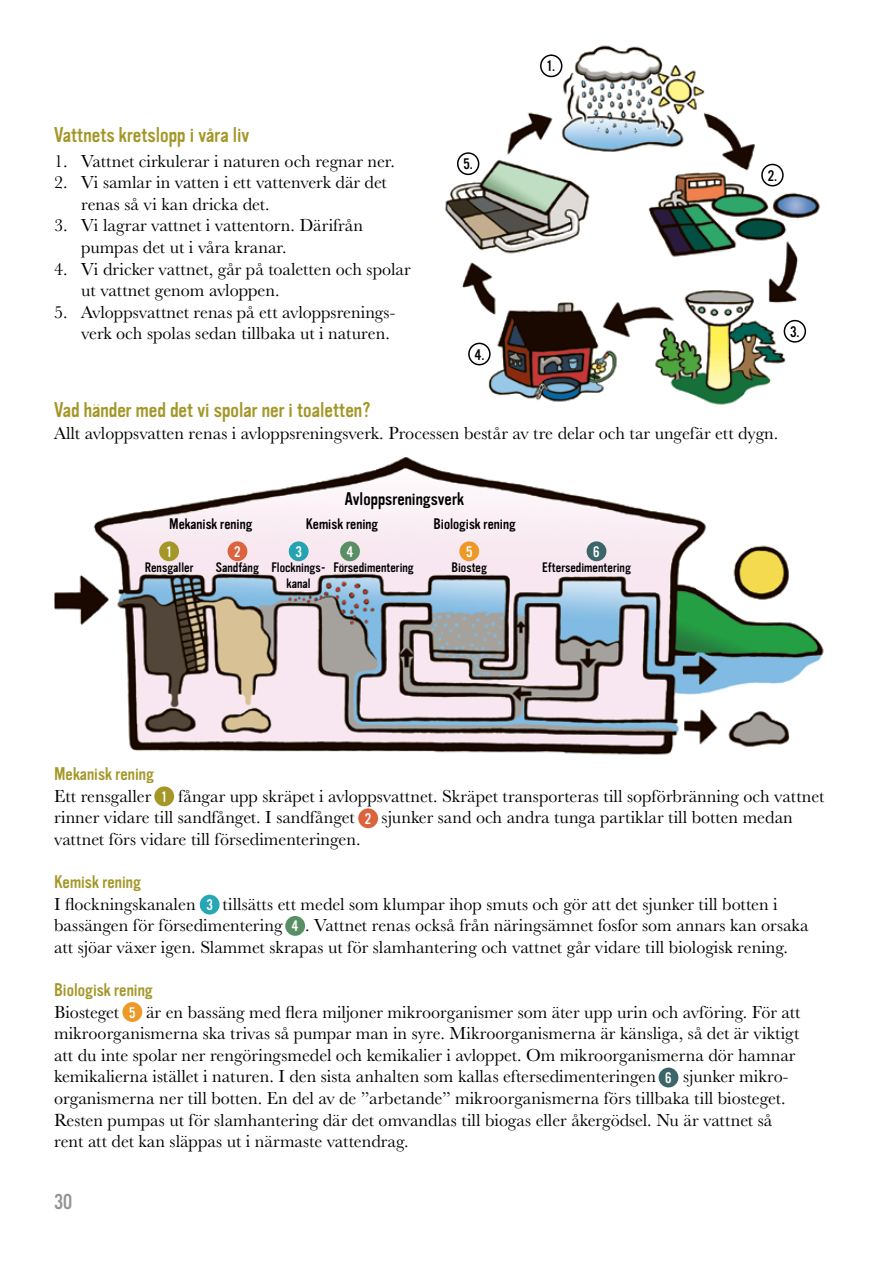
<style>
.page{position:relative;width:893px;height:1263px;background:#fff}
.page>*{position:absolute;margin:0;border:0;box-sizing:border-box;transform-origin:0 0}
.t1{font:21px "Vinyl OT";color:#a49728}
.t2{font:21px "Vinyl OT";color:#959490}
.t3{font:18px/21.6px "Baskerville URW";color:#000}
.t4{font:18px "Vinyl OT";color:#a49728}
.t5{font:18px "Vinyl OT";color:#000}
.t6{font:15px "Vinyl OT";color:#000}
.t7{font:15px "Vinyl OT";color:#fff}
.t8{font:13.5px/16.2px "Vinyl OT";color:#000}
</style>
<div class="page">
<div style="left:358px;top:808px;width:20px;height:20px;background:#db643e;border-radius:50%"></div>
<div style="left:200px;top:895px;width:20px;height:19px;background:#27a6b5;border-radius:50%"></div>
<div style="left:154px;top:786px;width:20px;height:20px;background:#a49728;border-radius:50%"></div>
<div style="left:285px;top:916px;width:20px;height:20px;background:#588f65;border-radius:50%"></div>
<div style="left:122px;top:1002px;width:20px;height:20px;background:#ed9928;border-radius:50%"></div>
<div style="left:659px;top:1068px;width:19px;height:19px;background:#3b6569;border-radius:50%"></div>
<img style="left:444px;top:45px;width:376px;height:360px">
<div style="left:540px;top:54px;width:22px;height:23px;border:2px solid #000;border-radius:50%"></div>
<div style="left:784px;top:320px;width:22px;height:23px;border:2px solid #000;border-radius:50%"></div>
<div style="left:457px;top:152px;width:22px;height:23px;border:2px solid #000;border-radius:50%"></div>
<div style="left:468px;top:343px;width:23px;height:22px;border:2px solid #000;border-radius:50%"></div>
<div style="left:761px;top:164px;width:23px;height:22px;border:2px solid #000;border-radius:50%"></div>
<img style="left:54px;top:457px;width:770px;height:298px">
<div style="left:159px;top:541px;width:20px;height:20px;background:#a49728;border-radius:50%"></div>
<div style="left:228px;top:541px;width:19px;height:20px;background:#db643e;border-radius:50%"></div>
<svg style="left:289px;top:541px;width:20px;height:20px"></svg>
<div style="left:340px;top:541px;width:20px;height:20px;background:#588f65;border-radius:50%"></div>
<div style="left:459px;top:541px;width:20px;height:20px;background:#ed9928;border-radius:50%"></div>
<div style="left:587px;top:541px;width:19px;height:20px;background:#3b6569;border-radius:50%"></div>
<p class="t6" style="left:547px;top:58px;width:9px">1.</p>
<p class="t1" style="left:54px;top:123px;width:197px">Vattnets kretslopp i våra liv</p>
<p class="t3" style="left:54px;top:149px;width:342px">1. Vattnet cirkulerar i naturen och regnar ner.</p>
<p class="t3" style="left:81px;top:171px;width:307px;text-indent:-27px">2. Vi samlar in vatten i ett vattenverk där det renas så vi kan dricka det.</p>
<p class="t3" style="left:81px;top:214px;width:283px;text-indent:-27px">3. Vi lagrar vattnet i vattentorn. Därifrån pumpas det ut i våra kranar.</p>
<p class="t3" style="left:81px;top:257px;width:331px;text-indent:-27px">4. Vi dricker vattnet, går på toaletten och spolar ut vattnet genom avloppen.</p>
<p class="t3" style="left:81px;top:300px;width:316px;text-indent:-27px">5. Avloppsvattnet renas på ett avloppsrenings&shy;verk och spolas sedan tillbaka ut i naturen.</p>
<p class="t6" style="left:463px;top:156px;width:11px">5.</p>
<p class="t6" style="left:474px;top:346px;width:12px">4.</p>
<p class="t6" style="left:768px;top:167px;width:11px">2.</p>
<p class="t6" style="left:790px;top:323px;width:11px">3.</p>
<p class="t1" style="left:54px;top:399px;width:318px">Vad händer med det vi spolar ner i toaletten?</p>
<p class="t3" style="left:54px;top:422px;width:726px">Allt avloppsvatten renas i avloppsreningsverk. Processen består av tre delar och tar ungefär ett dygn.</p>
<p class="t5" style="left:345px;top:489px;width:121px">Avloppsreningsverk</p>
<p class="t6" style="left:306px;top:515px;width:74px">Kemisk rening</p>
<p class="t8" style="left:333px;top:560px;width:82px">Försedimentering</p>
<p class="t6" style="left:169px;top:515px;width:85px">Mekanisk rening</p>
<p class="t8" style="left:145px;top:560px;width:50px">Rensgaller</p>
<p class="t8" style="left:287px;top:560px;width:41px;text-indent:-71px">Sandfång Flocknings&shy;kanal</p>
<p class="t6" style="left:433px;top:515px;width:84px">Biologisk rening</p>
<p class="t8" style="left:451px;top:560px;width:37px">Biosteg</p>
<p class="t8" style="left:542px;top:560px;width:90px">Eftersedimentering</p>
<p class="t7" style="left:167px;top:543px;width:6px">1</p>
<p class="t7" style="left:234px;top:543px;width:8px">2</p>
<p class="t7" style="left:295px;top:543px;width:8px">3</p>
<p class="t7" style="left:346px;top:543px;width:9px">4</p>
<p class="t7" style="left:466px;top:543px;width:8px">5</p>
<p class="t7" style="left:593px;top:543px;width:8px">6</p>
<p class="t4" style="left:54px;top:764px;width:101px">Mekanisk rening</p>
<p class="t3" style="left:54px;top:784px;width:99px">Ett rensgaller</p>
<p class="t3" style="left:54px;top:784px;width:772px;text-indent:124px">fångar upp skräpet i avloppsvattnet. Skräpet transporteras till sopförbränning och vattnet rinner vidare till sandfånget. I sandfånget</p>
<p class="t7" style="left:162px;top:788px;width:6px">1</p>
<p class="t3" style="left:382px;top:806px;width:413px">sjunker sand och andra tunga partiklar till botten medan</p>
<p class="t7" style="left:365px;top:810px;width:8px">2</p>
<p class="t3" style="left:54px;top:827px;width:308px">vattnet förs vidare till försedimenteringen.</p>
<p class="t4" style="left:54px;top:872px;width:88px">Kemisk rening</p>
<p class="t3" style="left:54px;top:892px;width:143px">I flockningskanalen</p>
<p class="t3" style="left:54px;top:892px;width:725px;text-indent:168px">tillsätts ett medel som klumpar ihop smuts och gör att det sjunker till botten i bassängen för försedimentering</p>
<p class="t7" style="left:206px;top:897px;width:8px">3</p>
<p class="t3" style="left:54px;top:914px;width:756px;text-indent:251px">. Vattnet renas också från näringsämnet fosfor som annars kan orsaka att sjöar växer igen. Slammet skrapas ut för slamhantering och vattnet går vidare till biologisk rening.</p>
<p class="t4" style="left:54px;top:980px;width:100px">Biologisk rening</p>
<p class="t3" style="left:54px;top:1000px;width:67px">Biosteget</p>
<p class="t7" style="left:292px;top:918px;width:9px">4</p>
<p class="t3" style="left:54px;top:1000px;width:748px;text-indent:92px">är en bassäng med flera miljoner mikroorganismer som äter upp urin och avföring. För att mikroorganismerna ska trivas så pumpar man in syre. Mikroorganismerna är känsliga, så det är viktigt att du inte spolar ner rengöringsmedel och kemikalier i avloppet. Om mikroorganismerna dör hamnar kemikalierna istället i naturen. I den sista anhalten som kallas eftersedimenteringen</p>
<p class="t7" style="left:129px;top:1004px;width:8px">5</p>
<p class="t3" style="left:54px;top:1065px;width:734px;text-indent:629px">sjunker mikro&shy;organismerna ner till botten. En del av de ”arbetande” mikroorganismerna förs tillbaka till biosteget.<br>Resten pumpas ut för slamhantering där det omvandlas till biogas eller åkergödsel. Nu är vattnet så rent att det kan släppas ut i närmaste vattendrag.</p>
<p class="t7" style="left:665px;top:1070px;width:8px">6</p>
<p class="t2" style="left:54px;top:1190px;width:20px">30</p>
</div>
